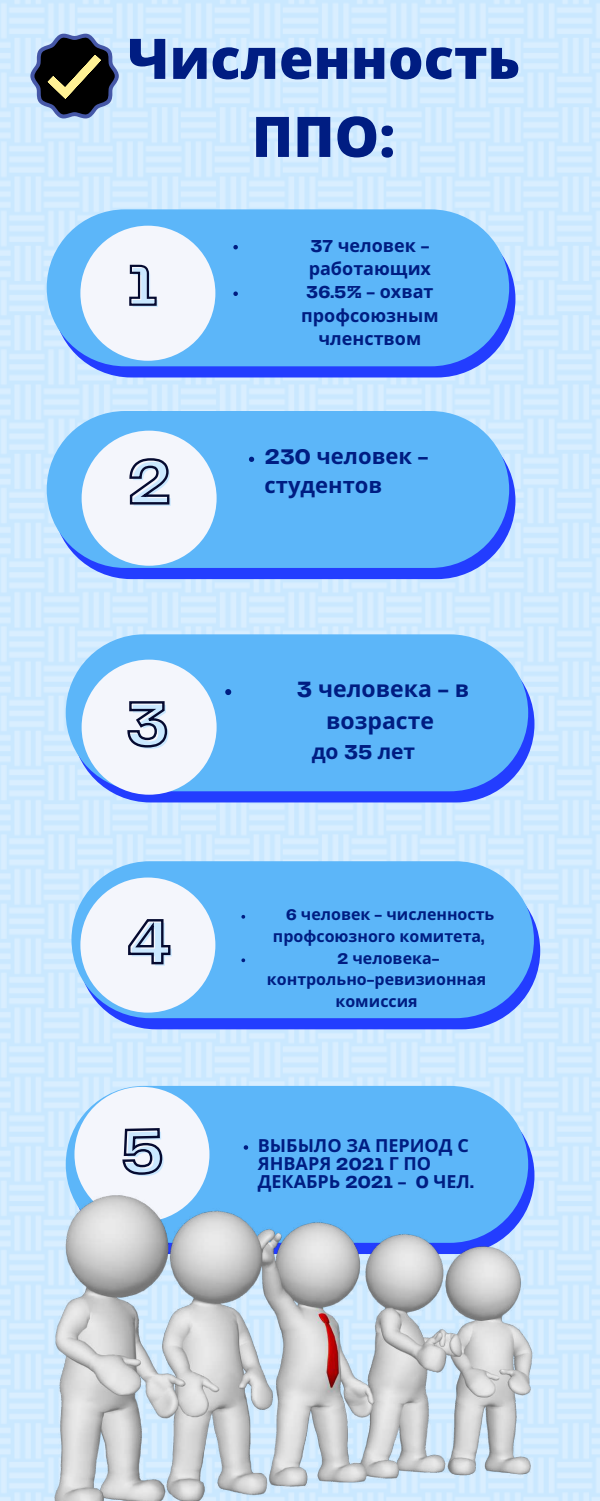
<style>
.page{position:relative;width:600px;height:1501px;background:#fff}
.page>*{position:absolute;margin:0;border:0;box-sizing:border-box;transform-origin:0 0}
.t1{font:700 64.4px "Telegraf";color:#cae8ff}
.t2{font:700 58.4px "Telegraf";color:#cae8ff}
.t3{font:800 56px/78px "Open Sans";color:#001d82;text-align:center}
.t4{font:700 23px/31.5px "Noto Sans";color:#001d82;text-align:center}
.t5{font:700 22px/28.5px "Noto Sans";color:#001d82}
.t6{font:700 21px "Noto Sans";color:#001d82}
.t7{font:700 18px/23.2px "Noto Sans";color:#001d82}
.t8{font:800 18px "Telegraf";color:#001d82}
.t9{font:700 16px/21.8px "Noto Sans";color:#001d82;text-align:center}
.s1{font-family:"Telegraf";font-weight:800}
.s2{font-family:"Noto Sans";font-weight:700}
</style>
<div class="page">
<div style="left:0;top:0;width:600px;height:1500px;background:#d1ebff"></div>
<div style="left:53px;top:220px;width:462px;height:157px;background:#233dff;border-radius:78px"></div>
<div style="left:47px;top:209px;width:462px;height:157px;background:#5cb6f9;border-radius:78px"></div>
<div style="left:80px;top:226px;width:135px;height:135px;background:#f4f6fc;border-radius:50%"></div>
<div style="left:53px;top:422px;width:462px;height:157px;background:#233dff;border-radius:78px"></div>
<div style="left:47px;top:411px;width:462px;height:157px;background:#5cb6f9;border-radius:78px"></div>
<div style="left:82px;top:430px;width:135px;height:135px;background:#f4f6fc;border-radius:50%"></div>
<div style="left:78px;top:872px;width:462px;height:157px;background:#233dff;border-radius:78px"></div>
<div style="left:71px;top:861px;width:463px;height:157px;background:#5cb6f9;border-radius:78px"></div>
<div style="left:80px;top:877px;width:135px;height:135px;background:#f4f6fc;border-radius:50%"></div>
<div style="left:66px;top:1085px;width:462px;height:157px;background:#5cb6f9;border-radius:78px"></div>
<div style="left:74px;top:1086px;width:135px;height:135px;background:#f4f6fc;border-radius:50%"></div>
<div style="left:72px;top:645px;width:462px;height:157px;background:#233dff;border-radius:78px"></div>
<div style="left:66px;top:634px;width:462px;height:157px;background:#5cb6f9;border-radius:78px"></div>
<div style="left:82px;top:659px;width:135px;height:135px;background:#f4f6fc;border-radius:50%"></div>
<img style="left:40px;top:1121px;width:508px;height:379px">
<svg style="left:233px;top:245px;width:5px;height:4px"></svg>
<svg style="left:233px;top:291px;width:5px;height:5px"></svg>
<svg style="left:249px;top:456px;width:5px;height:6px"></svg>
<svg style="left:244px;top:1144px;width:4px;height:5px"></svg>
<svg style="left:129px;top:264px;width:28px;height:42px"></svg>
<svg style="left:129px;top:458px;width:41px;height:47px"></svg>
<svg style="left:128px;top:919px;width:43px;height:46px"></svg>
<svg style="left:127px;top:701px;width:41px;height:47px"></svg>
<svg style="left:225px;top:689px;width:6px;height:6px"></svg>
<svg style="left:241px;top:915px;width:4px;height:3px"></svg>
<svg style="left:241px;top:958px;width:4px;height:4px"></svg>
<svg style="left:30px;top:34px;width:89px;height:84px;background:#515962"></svg>
<svg style="left:120px;top:1126px;width:44px;height:50px"></svg>
<h3 class="t3" style="left:127px;top:18px;width:395px">Численность<br>ППО:</h3>
<h2 class="t2" style="left:129px;top:262px;width:32px">1</h2>
<h1 class="t1" style="left:130px;top:457px;width:46px">2</h1>
<h1 class="t1" style="left:129px;top:698px;width:44px">3</h1>
<h1 class="t1" style="left:130px;top:916px;width:45px">4</h1>
<p class="t7" style="left:309px;top:233px;width:124px"><span class="s1">37</span> человек <span class="s1">- </span>работающих</p>
<p class="t8" style="left:306px;top:284px;width:129px">36.5% - <span class="s2">охват</span></p>
<p class="t7" style="left:301px;top:303px;width:139px;text-align:center">профсоюзным членством</p>
<p class="t5" style="left:265px;top:441px;width:165px"><span class="s1">230</span> человек <span class="s1">- </span>студентов</p>
<p class="t4" style="left:297px;top:672px;width:174px"><span class="s1">3</span> человека <span class="s1">-</span> в возрасте</p>
<p class="t6" style="left:312px;top:736px;width:105px">до <span class="s1">35</span> лет</p>
<p class="t9" style="left:286px;top:902px;width:210px"><span class="s1">6</span> человек <span class="s1">-</span> численность</p>
<p class="t9" style="left:337px;top:946px;width:104px"><span class="s1">2</span> человека<span class="s1">-</span></p>
<p class="t9" style="left:273px;top:924px;width:213px">профсоюзного комитета<span class="s1">,</span></p>
<p class="t9" style="left:267px;top:968px;width:221px">контрольно<span class="s1">-</span>ревизионная комиссия</p>
<p class="t7" style="left:258px;top:1135px;width:217px;line-height:18px">ВЫБЫЛО ЗА ПЕРИОД С<br>ЯНВАРЯ <span class="s1">2021</span> Г ПО<br>ДЕКАБРЬ <span class="s1">2021 - 0</span> ЧЕЛ<span class="s1">.</span></p>
</div>
